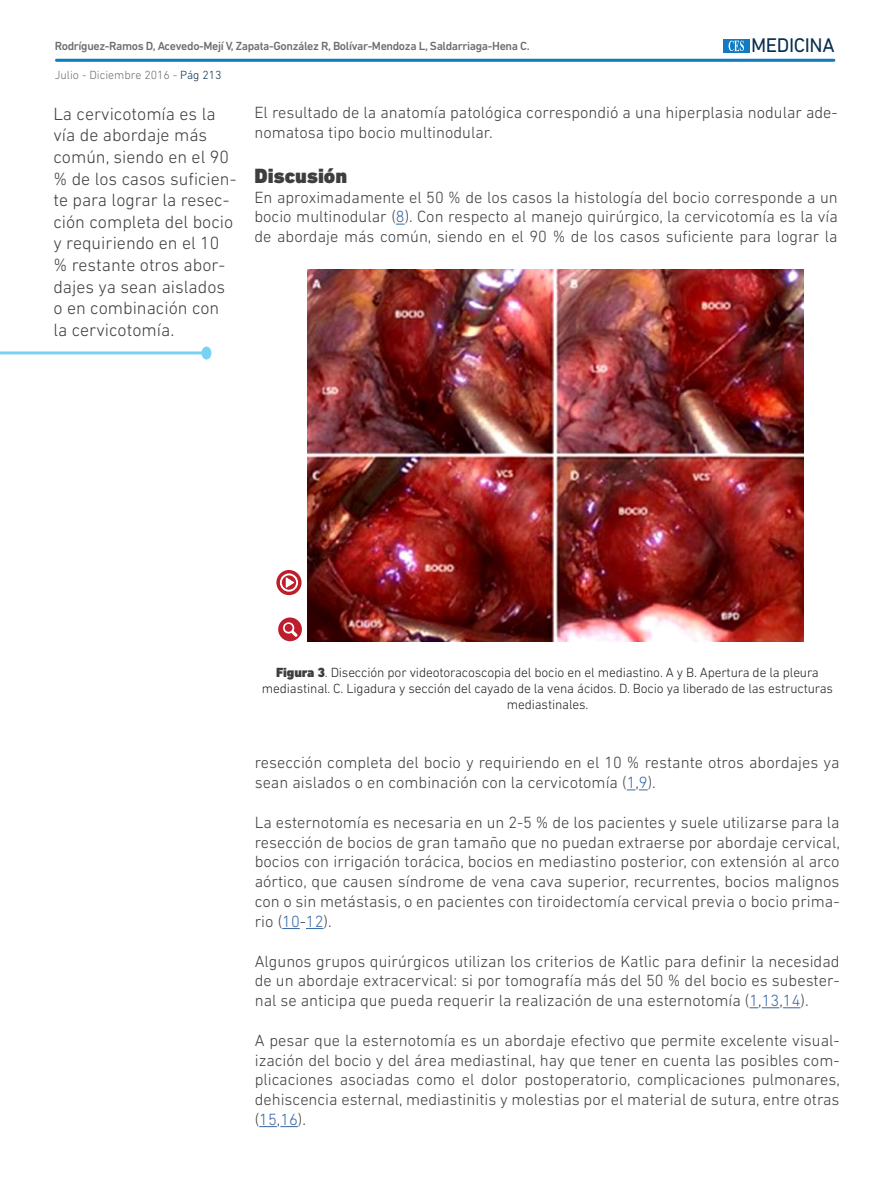
<style>
.page{position:relative;width:893px;height:1191px;background:#fff}
.page>*{position:absolute;margin:0;border:0;box-sizing:border-box;transform-origin:0 0}
.Subtítulo{font:900 21px "DIN Next LT Pro";color:#3e3e3f}
.t1{font:20.1px "DIN Next LT Pro";letter-spacing:-.02em;color:#092f4f}
.Body{font:300 18px/21.6px "DIN Next LT Pro";color:#3e3e3f}
.Body-2{font:300 16.5px/19.8px "DIN Next LT Pro";color:#3e3e3f;text-align:justify}
.Body-3{font:300 13.5px/16.2px "DIN Next LT Pro";letter-spacing:-.01em;color:#231f20;text-align:center}
.t2{font:500 12px "DIN Next LT Pro";letter-spacing:-.03em;color:#6c6d70}
.t3{font:300 12px "DIN Next LT Pro";color:#6c6d70}
.s1{color:#092f4f}
.s2{color:#3667a4}
.s3{font-weight:900;color:#3e3e3f}
.s4{color:#3e3e3f}
</style>
<div class="page">
<hr style="left:56px;top:59px;width:778px;height:3px;background:#107bc1">
<svg style="left:724px;top:39px;width:26px;height:13px"></svg>
<svg style="left:729px;top:41px;width:15px;height:10px"></svg>
<div style="left:278px;top:617px;width:24px;height:24px;background:#be1d2c;border-radius:50%"></div>
<svg style="left:283px;top:622px;width:15px;height:15px"></svg>
<hr style="left:0;top:351px;width:205px;height:3px;background:#79d2f6">
<div style="left:201px;top:346px;width:10px;height:13px;background:#79d2f6;border-radius:50%"></div>
<img style="left:307px;top:269px;width:497px;height:372px">
<svg style="left:627px;top:789px;width:21px;height:1px"></svg>
<svg style="left:282px;top:928px;width:18px;height:1px"></svg>
<svg style="left:306px;top:928px;width:17px;height:1px"></svg>
<svg style="left:749px;top:1007px;width:51px;height:1px"></svg>
<svg style="left:259px;top:1126px;width:39px;height:1px"></svg>
<svg style="left:276px;top:570px;width:26px;height:25px"></svg>
<svg style="left:280px;top:573px;width:18px;height:18px"></svg>
<p class="t2" style="left:55px;top:39px;width:476px">Rodríguez-Ramos D, Acevedo-Mejí V, Zapata-González R, Bolívar-Mendoza L, Saldarriaga-Hena C.</p>
<p class="t1" style="left:751px;top:34px;width:85px">MEDICINA</p>
<p class="t3" style="left:55px;top:68px;width:168px">Julio - Diciembre 2016 - <span class="s1">Pág 213</span></p>
<p class="Body" style="left:53px;top:103px;width:185px">La cervicotomía es la vía de abordaje más común, siendo en el 90 % de los casos suficien&shy;te para lograr la resec&shy;ción completa del bocio y requiriendo en el 10 % restante otros abor&shy;dajes ya sean aislados o en combinación con la cervicotomía.</p>
<p class="Body-2" style="left:254px;top:102px;width:585px">El resultado de la anatomía patológica correspondió a una hiperplasia nodular ade&shy;nomatosa tipo bocio multinodular.</p>
<p class="Subtítulo" style="left:254px;top:163px;width:94px">Discusión</p>
<p class="Body-2" style="left:254px;top:187px;width:585px">En aproximadamente el 50 % de los casos la histología del bocio corresponde a un bocio multinodular (<span class="s2">8</span>). Con respecto al manejo quirúrgico, la cervicotomía es la vía de abordaje más común, siendo en el 90 % de los casos suficiente para lograr la</p>
<p class="Body-3" style="left:262px;top:664px;width:573px"><span class="s3">Figura 3</span><span class="s4">.</span> Disección por videotoracoscopia del bocio en el mediastino. A y B. Apertura de la pleura mediastinal. C. Ligadura y sección del cayado de la vena ácidos. D. Bocio ya liberado de las estructuras mediastinales.</p>
<p class="Body-2" style="left:255px;top:752px;width:586px">resección completa del bocio y requiriendo en el 10 % restante otros abordajes ya sean aislados o en combinación con la cervicotomía (<span class="s2">1</span>,<span class="s2">9</span>).</p>
<p class="Body-2" style="left:255px;top:812px;width:587px">La esternotomía es necesaria en un 2-5 % de los pacientes y suele utilizarse para la resección de bocios de gran tamaño que no puedan extraerse por abordaje cervical, bocios con irrigación torácica, bocios en mediastino posterior, con extensión al arco aórtico, que causen síndrome de vena cava superior, recurrentes, bocios malignos con o sin metástasis, o en pacientes con tiroidectomía cervical previa o bocio prima&shy;rio (<span class="s2">10</span>-<span class="s2">12</span>).</p>
<p class="Body-2" style="left:255px;top:950px;width:586px">Algunos grupos quirúrgicos utilizan los criterios de Katlic para definir la necesidad de un abordaje extracervical: si por tomografía más del 50 % del bocio es subester&shy;nal se anticipa que pueda requerir la realización de una esternotomía (<span class="s2">1</span>,<span class="s2">13</span>,<span class="s2">14</span>).</p>
<p class="Body-2" style="left:255px;top:1030px;width:587px">A pesar que la esternotomía es un abordaje efectivo que permite excelente visual&shy;ización del bocio y del área mediastinal, hay que tener en cuenta las posibles com&shy;plicaciones asociadas como el dolor postoperatorio, complicaciones pulmonares, dehiscencia esternal, mediastinitis y molestias por el material de sutura, entre otras (<span class="s2">15</span>,<span class="s2">16</span>).</p>
</div>
